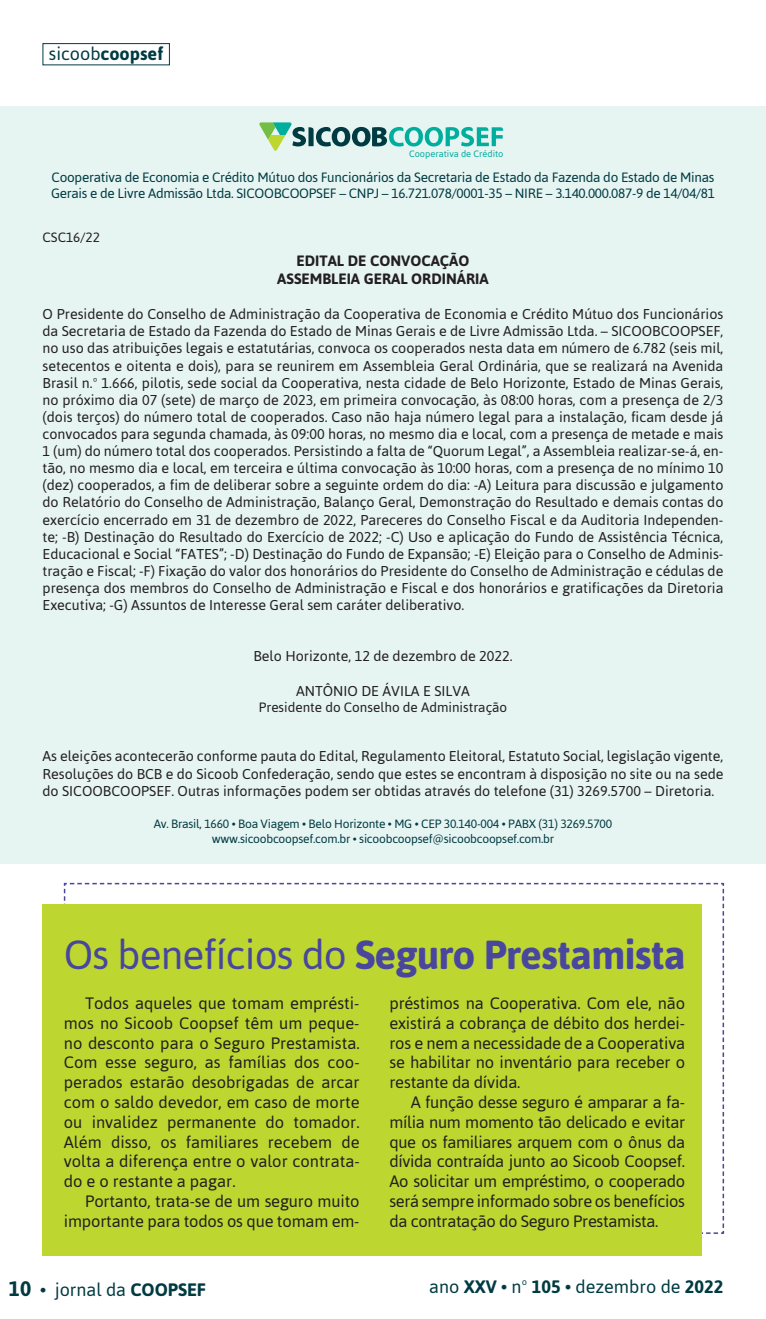
<style>
.page{position:relative;width:766px;height:1319px;background:#fff}
.page>*{position:absolute;margin:0;border:0;box-sizing:border-box;transform-origin:0 0}
.t1{font:700 40.5px "Asap";letter-spacing:-.02em;color:#48479d}
.t2{font:700 18px "Asap";color:#003b42}
.t3{font:18px "Asap";color:#003b42}
.t4{font:16.5px/19.8px "Asap";letter-spacing:-.01em;color:#231f20;text-align:justify}
.t5{font:700 15px/18px "Asap";color:#231f20;text-align:center}
.t6{font:14.25px/17.1px "Asap";color:#231f20;text-align:justify}
.t7{font:13.5px/16.2px "Asap";letter-spacing:-.02em;color:#003b42}
.t8{font:13.5px "Asap";color:#231f20}
.t9{font:12px/14.4px "Asap";letter-spacing:-.02em;color:#003b42;text-align:center}
.t10{font:9.15px "Asap";color:#00ae9d}
.s1{font-weight:400}
.s2{font-size:21px}
.s3{font-weight:700}
</style>
<div class="page">
<hr style="left:765px;top:708px;width:1px;height:546px;background:#00ae9d">
<svg style="left:63px;top:882px;width:661px;height:352px"></svg>
<div style="left:43px;top:904px;width:659px;height:350px;background:#bed630"></div>
<div style="left:0;top:106px;width:765px;height:757px;background:#e6f4f2"></div>
<svg style="left:259px;top:122px;width:244px;height:29px"></svg>
<div style="left:43px;top:43px;width:127px;height:22px;border:1px solid #003b42"></div>
<p class="t2" style="left:49px;top:43px;width:116px"><span class="s1">sicoob</span>coopsef</p>
<p class="t10" style="left:409px;top:148px;width:96px">Cooperativa de Crédito</p>
<p class="t7" style="left:51px;top:169px;width:665px">Cooperativa de Economia e Crédito Mútuo dos Funcionários da Secretaria de Estado da Fazenda do Estado de Minas<br>Gerais e de Livre Admissão Ltda. SICOOBCOOPSEF – CNPJ – 16.721.078/0001-35 – NIRE – 3.140.000.087-9 de 14/04/81</p>
<p class="t8" style="left:43px;top:229px;width:59px">CSC16/22</p>
<p class="t5" style="left:277px;top:252px;width:213px">EDITAL DE CONVOCAÇÃO<br>ASSEMBLEIA GERAL ORDINÁRIA</p>
<p class="t6" style="left:43px;top:305px;width:682px">O Presidente do Conselho de Administração da Cooperativa de Economia e Crédito Mútuo dos Funcionários da Secretaria de Estado da Fazenda do Estado de Minas Gerais e de Livre Admissão Ltda. – SICOOBCOOPSEF, no uso das atribuições legais e estatutárias, convoca os cooperados nesta data em número de 6.782 (seis mil, setecentos e oitenta e dois), para se reunirem em Assembleia Geral Ordinária, que se realizará na Avenida Brasil n.º 1.666, pilotis, sede social da Cooperativa, nesta cidade de Belo Horizonte, Estado de Minas Gerais, no próximo dia 07 (sete) de março de 2023, em primeira convocação, às 08:00 horas, com a presença de 2/3 (dois terços) do número total de cooperados. Caso não haja número legal para a instalação, ficam desde já convocados para segunda chamada, às 09:00 horas, no mesmo dia e local, com a presença de metade e mais 1 (um) do número total dos cooperados. Persistindo a falta de “Quorum Legal”, a Assembleia realizar-se-á, en&shy;tão, no mesmo dia e local, em terceira e última convocação às 10:00 horas, com a presença de no mínimo 10 (dez) cooperados, a fim de deliberar sobre a seguinte ordem do dia: -A) Leitura para discussão e julgamento do Relatório do Conselho de Administração, Balanço Geral, Demonstração do Resultado e demais contas do exercício encerrado em 31 de dezembro de 2022, Pareceres do Conselho Fiscal e da Auditoria Independen&shy;te; -B) Destinação do Resultado do Exercício de 2022; -C) Uso e aplicação do Fundo de Assistência Técnica, Educacional e Social “FATES”; -D) Destinação do Fundo de Expansão; -E) Eleição para o Conselho de Adminis&shy;tração e Fiscal; -F) Fixação do valor dos honorários do Presidente do Conselho de Administração e cédulas de presença dos membros do Conselho de Administração e Fiscal e dos honorários e gratificações da Diretoria Executiva; -G) Assuntos de Interesse Geral sem caráter deliberativo.</p>
<p class="t6" style="left:253px;top:647px;width:260px">Belo Horizonte, 12 de dezembro de 2022.</p>
<p class="t6" style="left:296px;top:682px;width:175px">ANTÔNIO DE ÁVILA E SILVA</p>
<p class="t8" style="left:258px;top:699px;width:250px">Presidente do Conselho de Administração</p>
<p class="t6" style="left:43px;top:747px;width:682px">As eleições acontecerão conforme pauta do Edital, Regulamento Eleitoral, Estatuto Social, legislação vigente, Resoluções do BCB e do Sicoob Confederação, sendo que estes se encontram à disposição no site ou na sede do SICOOBCOOPSEF. Outras informações podem ser obtidas através do telefone (31) 3269.5700 – Diretoria.</p>
<p class="t9" style="left:154px;top:816px;width:460px">Av. Brasil, 1660 • Boa Viagem • Belo Horizonte • MG • CEP 30.140-004 • PABX (31) 3269.5700 www.sicoobcoopsef.com.br • sicoobcoopsef@sicoobcoopsef.com.br</p>
<h1 class="t1" style="left:64px;top:930px;width:623px"><span class="s1">Os benefícios do</span> Seguro Prestamista</h1>
<p class="t4" style="left:64px;top:992px;width:297px;text-indent:21px">Todos aqueles que tomam emprésti&shy;mos no Sicoob Coopsef têm um peque&shy;no desconto para o Seguro Prestamista.<br>Com esse seguro, as famílias dos coo&shy;perados estarão desobrigadas de arcar com o saldo devedor, em caso de morte ou invalidez permanente do tomador.<br>Além disso, os familiares recebem de volta a diferença entre o valor contrata&shy;do e o restante a pagar.</p>
<p class="t4" style="left:64px;top:1190px;width:297px;text-align:right">Portanto, trata-se de um seguro muito importante para todos os que tomam em-</p>
<p class="t4" style="left:389px;top:992px;width:297px">préstimos na Cooperativa. Com ele, não existirá a cobrança de débito dos herdei&shy;ros e nem a necessidade de a Cooperativa se habilitar no inventário para receber o restante da dívida.</p>
<p class="t4" style="left:389px;top:1091px;width:297px;text-indent:21px">A função desse seguro é amparar a fa&shy;mília num momento tão delicado e evitar que os familiares arquem com o ônus da dívida contraída junto ao Sicoob Coopsef.<br>Ao solicitar um empréstimo, o cooperado será sempre informado sobre os benefícios da contratação do Seguro Prestamista.</p>
<p class="t2" style="left:9px;top:1278px;width:198px"><span class="s2">10</span> • <span class="s1">jornal da</span> COOPSEF</p>
<p class="t3" style="left:429px;top:1276px;width:295px">ano <span class="s3">XXV •</span> nº <span class="s3">105 •</span> dezembro de <span class="s3">2022</span></p>
</div>
